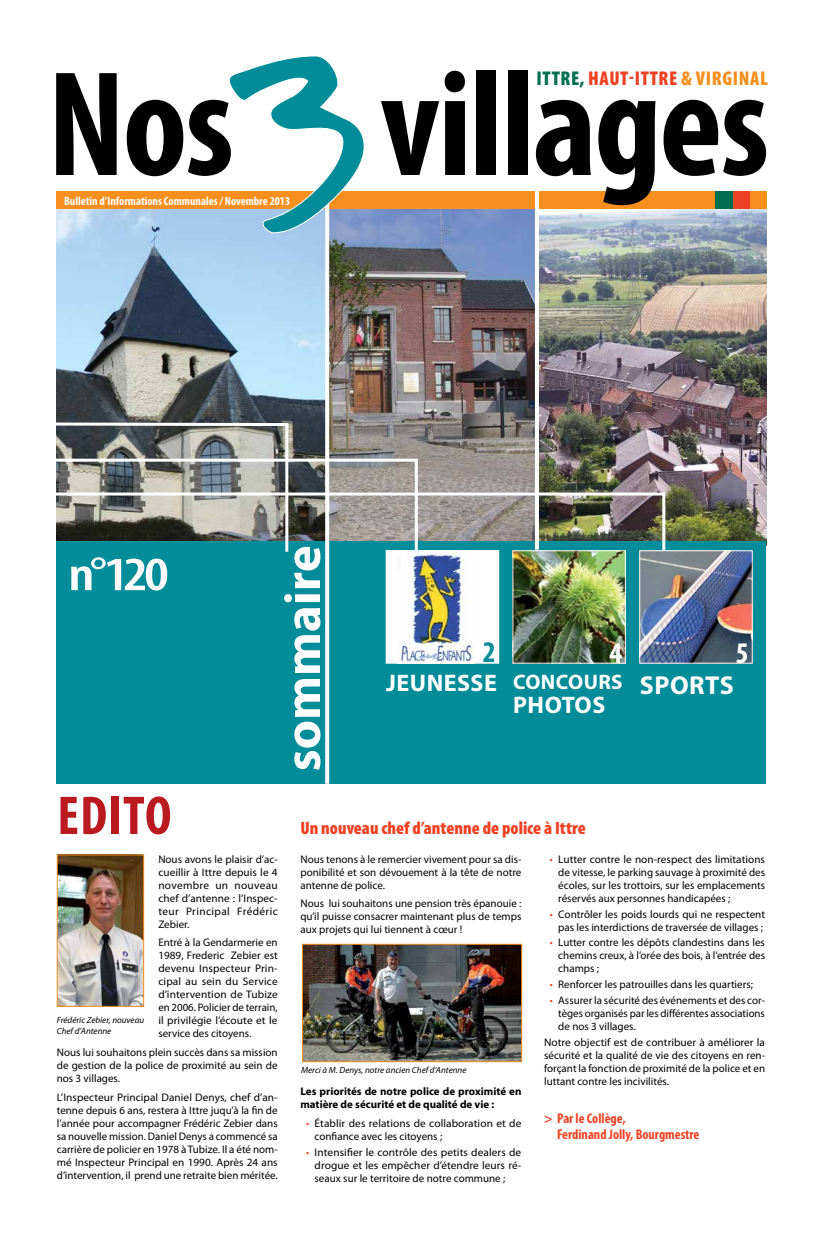
<style>
.page{position:relative;width:823px;height:1248px;background:#fff}
.page>*{position:absolute;margin:0;border:0;box-sizing:border-box;transform-origin:0 0}
.t1{font:700 condensed 151px "Myriad Pro";color:#000}
.t2{font:700 condensed 55px "Myriad Pro";color:#ba191f}
.t3{font:700 51px "Myriad Pro";color:#fff}
.t4{font:600 condensed 48px "Myriad Pro";color:#fff;scale:1.25 1}
.t5{font:700 condensed 30px "Myriad Pro";color:#fff}
.t6{font:700 condensed 30px "Myriad Pro";color:#008c99}
.t7{font:700 26px "Myriad Pro";letter-spacing:.02em;color:#fff}
.t8{font:700 24px "Myriad Pro";letter-spacing:.02em;color:#fff}
.t9{font:700 21px "Myriad Pro";letter-spacing:.02em;color:#fff}
.t10{font:900 condensed 20px "Myriad Pro";letter-spacing:.03em;color:#ef4123}
.t11{font:900 condensed 18px "Myriad Pro";color:#ef4123}
.t12{font:700 condensed 14px/16px "Myriad Pro";color:#ef4123}
.t13{font:700 condensed 12px "Myriad Pro";color:#fff}
.t14{font:11px/13px "Myriad Pro";color:#000;text-align:justify}
.t15{font:700 11px/13px "Myriad Pro";color:#000}
.t16{font:italic 9px/11px "Myriad Pro";color:#000}
.s1{color:#006f51}
.s2{color:#f78f1e}
.s3{color:#ef4123}
</style>
<div class="page">
<img style="left:57px;top:209px;width:268px;height:212px">
<img style="left:329px;top:209px;width:205px;height:282px">
<img style="left:539px;top:209px;width:226px;height:332px">
<div style="left:57px;top:541px;width:708px;height:242px;background:#008c99"></div>
<div style="left:57px;top:192px;width:708px;height:17px;background:#f78f1e"></div>
<img style="left:419px;top:491px;width:247px;height:62px">
<svg style="left:56px;top:421px;width:363px;height:133px;background:#7c8a87"></svg>
<svg style="left:534px;top:191px;width:4px;height:358px"></svg>
<svg style="left:325px;top:234px;width:4px;height:549px"></svg>
<div style="left:386px;top:550px;width:112px;height:113px;background:#fff"></div>
<img style="left:397px;top:552px;width:77px;height:109px">
<div style="left:385px;top:550px;width:114px;height:113px;border:1px solid #fff"></div>
<div style="left:731px;top:192px;width:17px;height:17px;background:#ef4123"></div>
<div style="left:714px;top:192px;width:17px;height:17px;background:#006f51"></div>
<svg style="left:228px;top:56px;width:137px;height:178px"></svg>
<img style="left:514px;top:552px;width:109px;height:109px">
<div style="left:512px;top:550px;width:113px;height:113px;border:1px solid #fff"></div>
<img style="left:641px;top:552px;width:109px;height:109px">
<div style="left:639px;top:550px;width:113px;height:113px;border:1px solid #fff"></div>
<img style="left:304px;top:945px;width:216px;height:115px">
<div style="left:302px;top:943px;width:220px;height:119px;border:1px solid #f78f1e"></div>
<img style="left:59px;top:856px;width:83px;height:148px">
<div style="left:57px;top:854px;width:87px;height:152px;border:1px solid #f78f1e"></div>
<h1 class="t1" style="left:47px;top:30px;width:723px">Nos villages</h1>
<h3 class="t10" style="left:536px;top:65px;width:233px"><span class="s1">Ittre,</span> Haut-Ittre <span class="s2">&amp; Virginal</span></h3>
<p class="t13" style="left:64px;top:193px;width:227px">Bulletin d’Informations Communales / Novembre 2013</p>
<h3 class="t4" style="left:68px;top:544px;width:82px">n°120</h3>
<h2 class="t2" style="left:57px;top:781px;width:116px">Edito</h2>
<h3 class="t3" style="left:269px;top:771px;width:228px;rotate:-90deg">sommaire</h3>
<h3 class="t6" style="left:482px;top:633px;width:14px">2</h3>
<h3 class="t5" style="left:609px;top:634px;width:14px">4</h3>
<h3 class="t5" style="left:735px;top:634px;width:14px">5</h3>
<h3 class="t8" style="left:386px;top:667px;width:112px">jeunesse</h3>
<h3 class="t9" style="left:513px;top:667px;width:111px">concours</h3>
<h3 class="t8" style="left:513px;top:689px;width:94px">photos</h3>
<h3 class="t7" style="left:639px;top:667px;width:95px">sports</h3>
<h3 class="t11" style="left:300px;top:816px;width:286px">Un nouveau chef d’antenne de police à Ittre</h3>
<p class="t14" style="left:158px;top:852px;width:121px">Nous avons le plaisir d’ac&shy;cueillir à Ittre depuis le 4 novembre un nouveau chef d’antenne : l’Inspec&shy;teur Principal Frédéric Zebier.</p>
<p class="t14" style="left:158px;top:935px;width:121px">Entré à la Gendarmerie en 1989, Frederic Zebier est devenu Inspecteur Prin&shy;cipal au sein du Service d’intervention de Tubize en 2006. Policier de terrain, il privilégie l’écoute et le service des citoyens.</p>
<p class="t14" style="left:57px;top:1045px;width:222px">Nous lui souhaitons plein succès dans sa mission de gestion de la police de proximité au sein de nos 3 villages.</p>
<p class="t14" style="left:57px;top:1090px;width:222px">L’Inspecteur Principal Daniel Denys, chef d’an&shy;tenne depuis 6 ans, restera à Ittre juqu’à la fin de l’année pour accompagner Frédéric Zebier dans sa nouvelle mission. Daniel Denys a commencé sa carrière de policier en 1978 à Tubize. Il a été nom&shy;mé Inspecteur Principal en 1990. Après 24 ans d’intervention, il prend une retraite bien méritée.</p>
<p class="t16" style="left:57px;top:1014px;width:89px">Frédéric Zebier, nouveau<br>Chef d’Antenne</p>
<p class="t14" style="left:300px;top:852px;width:222px">Nous tenons à le remercier vivement pour sa dis&shy;ponibilité et son dévouement à la tête de notre antenne de police.</p>
<p class="t14" style="left:300px;top:896px;width:222px">Nous lui souhaitons une pension très épanouie : qu’il puisse consacrer maintenant plus de temps aux projets qui lui tiennent à cœur !</p>
<p class="t16" style="left:301px;top:1064px;width:167px">Merci à M. Denys, notre ancien Chef d’Antenne</p>
<p class="t15" style="left:300px;top:1084px;width:222px">Les priorités de notre police de proximité en matière de sécurité et de qualité de vie :</p>
<p class="t14" style="left:314px;top:1116px;width:208px;text-indent:-9px"><span class="s3">•</span> Établir des relations de collaboration et de confiance avec les citoyens ;</p>
<p class="t14" style="left:314px;top:1145px;width:208px;text-indent:-9px"><span class="s3">•</span> Intensifier le contrôle des petits dealers de drogue et les empêcher d’étendre leurs ré&shy;seaux sur le territoire de notre commune ;</p>
<p class="t14" style="left:558px;top:852px;width:208px;text-indent:-9px"><span class="s3">•</span> Lutter contre le non-respect des limitations de vitesse, le parking sauvage à proximité des écoles, sur les trottoirs, sur les emplacements réservés aux personnes handicapées ;</p>
<p class="t14" style="left:549px;top:907px;width:217px;text-align:center"><span class="s3">•</span> Contrôler les poids lourds qui ne respectent pas les interdictions de traversée de villages ;</p>
<p class="t14" style="left:558px;top:935px;width:208px;text-indent:-9px"><span class="s3">•</span> Lutter contre les dépôts clandestins dans les chemins creux, à l’orée des bois, à l’entrée des champs ;</p>
<p class="t14" style="left:549px;top:977px;width:204px"><span class="s3">•</span> Renforcer les patrouilles dans les quartiers;</p>
<p class="t14" style="left:558px;top:993px;width:208px;text-indent:-9px"><span class="s3">•</span> Assurer la sécurité des événements et des cor&shy;tèges organisés par les différentes associations de nos 3 villages.</p>
<p class="t14" style="left:543px;top:1035px;width:222px">Notre objectif est de contribuer à améliorer la sécurité et la qualité de vie des citoyens en ren&shy;forçant la fonction de proximité de la police et en luttant contre les incivilités.</p>
<p class="t12" style="left:557px;top:1109px;width:144px;text-indent:-13px">&gt; Par le Collège,<br>Ferdinand Jolly, Bourgmestre</p>
</div>
